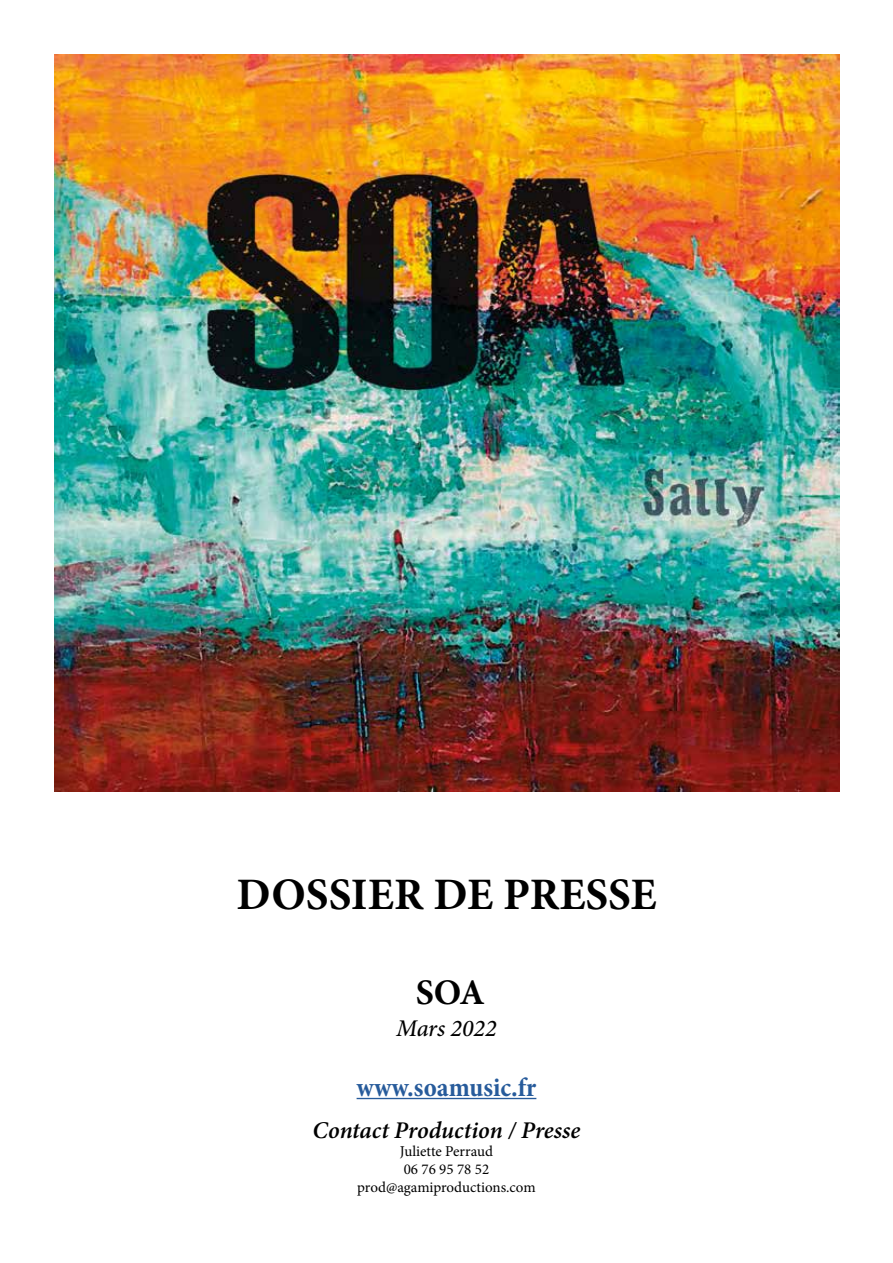
<style>
.page{position:relative;width:893px;height:1263px;background:#fff}
.page>*{position:absolute;margin:0;border:0;box-sizing:border-box;transform-origin:0 0}
.t1{font:700 45px "Minion Pro";color:#000}
.t2{font:700 36px "Minion Pro";color:#000}
.t3{font:700 condensed 27px "Minion Pro";color:#275b9b}
.t4{font:italic 600 24px "Minion Pro";color:#000}
.t5{font:italic 500 24px "Minion Pro";color:#000}
.t6{font:15px/18px "Minion Pro";color:#000;text-align:center}
</style>
<div class="page">
<img style="left:54px;top:54px;width:786px;height:738px">
<hr style="left:357px;top:1098px;width:179px;height:1px;background:#275b9b">
<h1 class="t1" style="left:236px;top:862px;width:422px">DOSSIER DE PRESSE</h1>
<h2 class="t2" style="left:416px;top:967px;width:71px">SOA</h2>
<h3 class="t5" style="left:396px;top:1012px;width:102px">Mars 2022</h3>
<h3 class="t3" style="left:357px;top:1068px;width:181px">www.soamusic.fr</h3>
<h3 class="t4" style="left:313px;top:1113px;width:269px">Contact Production / Presse</h3>
<p class="t6" style="left:357px;top:1142px;width:180px">Juliette Perraud<br>06 76 95 78 52 prod@agamiproductions.com</p>
</div>
